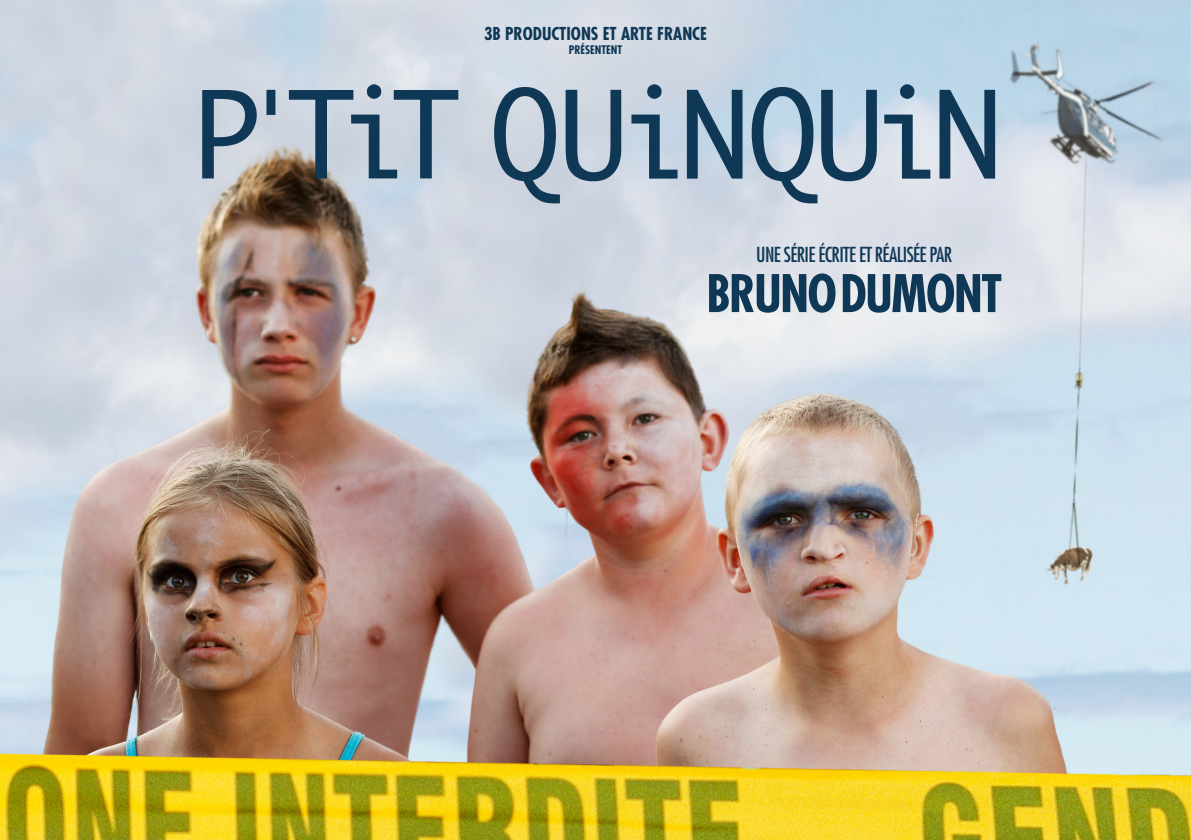
<style>
.page{position:relative;width:1191px;height:840px;background:#fff}
.page>*{position:absolute;margin:0;border:0;box-sizing:border-box;transform-origin:0 0}
.t1{font:700 condensed 50.4px "Futura";letter-spacing:-.03em;color:#0f3856}
.t2{font:condensed 20.2px "Futura";letter-spacing:-.03em;color:#0f3856}
.t3{font:700 condensed 17.4px "Futura";color:#0f3856}
.t4{font:700 condensed 11.6px "Futura";color:#0f3856}
</style>
<div class="page">
<img style="left:0;top:0;width:1190px;height:839px">
<img style="left:173px;top:72px;width:844px;height:144px">
<p class="t3" style="left:484px;top:23px;width:224px">3B PRODUCTIONS ET ARTE FRANCE</p>
<p class="t4" style="left:569px;top:42px;width:55px">PRÉSENTENT</p>
<p class="t2" style="left:756px;top:242px;width:197px">UNE SÉRIE ÉCRITE ET RÉALISÉE PAR</p>
<p class="t1" style="left:706px;top:262px;width:297px">BRUNO DUMONT</p>
</div>
